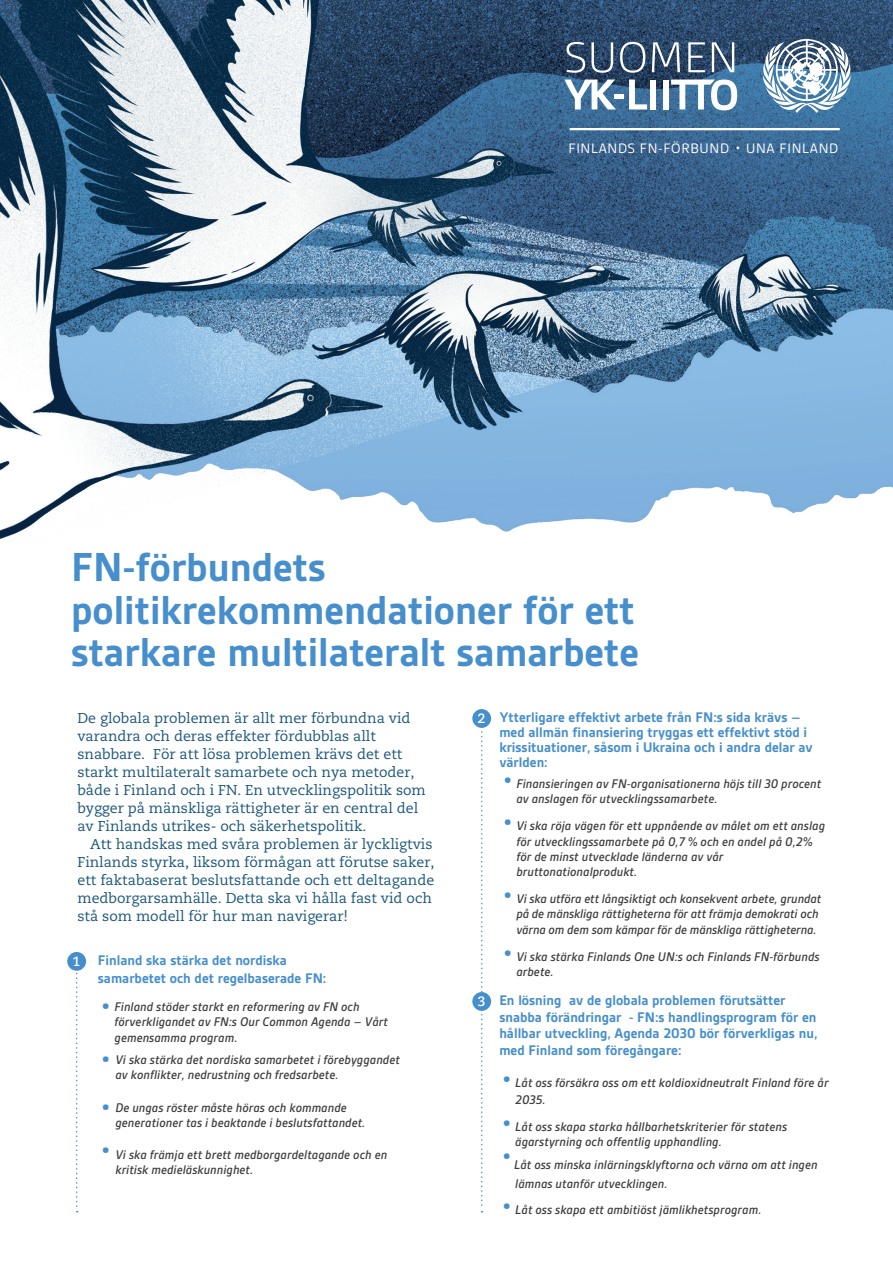
<style>
.page{position:relative;width:893px;height:1263px;background:#fff}
.page>*{position:absolute;margin:0;border:0;box-sizing:border-box;transform-origin:0 0}
.t1{font:700 43.5px/42px "Gesta";color:#468fcc}
.t2{font:700 24px/42.8px "Gesta";color:#468fcc}
.t3{font:700 15px/16.6px "Gesta";color:#468fcc}
.t4{font:14.7px "Gesta";letter-spacing:.05em;color:#fff}
.t5{font:14.25px/18px "Caecilia LT Pro 55 Roman";color:#1c577b}
.t6{font:italic 500 13.5px/15.1px "Gesta";color:#3e3e3f}
.t7{font:700 13.5px "Caecilia LT Pro 75";color:#fff}
.s1{font-weight:700;font-style:normal;font-size:24px;color:#468fcc}
</style>
<div class="page">
<svg style="left:481px;top:731px;width:2px;height:481px"></svg>
<svg style="left:76px;top:972px;width:2px;height:240px"></svg>
<div style="left:67px;top:952px;width:19px;height:19px;background:#468fcc;border-radius:50%"></div>
<div style="left:472px;top:709px;width:19px;height:19px;background:#468fcc;border-radius:50%"></div>
<div style="left:472px;top:992px;width:19px;height:19px;background:#468fcc;border-radius:50%"></div>
<img style="left:0;top:0;width:893px;height:539px">
<hr style="left:570px;top:128px;width:270px;height:2px;background:#fff">
<svg style="left:564px;top:80px;width:52px;height:29px"></svg>
<hr style="left:614px;top:94px;width:10px;height:4px;background:#fff">
<svg style="left:629px;top:80px;width:18px;height:29px"></svg>
<div style="left:650px;top:80px;width:6px;height:29px;background:#fff"></div>
<div style="left:663px;top:80px;width:6px;height:29px;background:#fff"></div>
<svg style="left:671px;top:80px;width:66px;height:30px"></svg>
<svg style="left:566px;top:42px;width:19px;height:31px"></svg>
<svg style="left:591px;top:42px;width:22px;height:31px"></svg>
<svg style="left:620px;top:42px;width:25px;height:31px"></svg>
<svg style="left:652px;top:42px;width:28px;height:30px"></svg>
<svg style="left:688px;top:42px;width:17px;height:30px"></svg>
<svg style="left:712px;top:42px;width:22px;height:30px"></svg>
<svg style="left:763px;top:39px;width:87px;height:74px"></svg>
<p class="t4" style="left:568px;top:140px;width:271px">FINLANDS FN-FÖRBUND UNA FINLAND</p>
<h1 class="t1" style="left:71px;top:546px;width:569px">FN-förbundets politikrekommendationer för ett starkare multilateralt samarbete</h1>
<p class="t5" style="left:77px;top:709px;width:350px">De globala problemen är allt mer förbundna vid varandra och deras effekter fördubblas allt snabbare. För att lösa problemen krävs det ett starkt multilateralt samarbete och nya metoder, både i Finland och i FN. En utvecklingspolitik som bygger på mänskliga rättigheter är en central del av Finlands utrikes- och säkerhetspolitik.</p>
<p class="t5" style="left:77px;top:835px;width:359px;text-indent:13px">Att handskas med svåra problemen är lyckligtvis Finlands styrka, liksom förmågan att förutse saker, ett faktabaserat beslutsfattande och ett deltagande medborgarsamhälle. Detta ska vi hålla fast vid och stå som modell för hur man navigerar!</p>
<p class="t3" style="left:98px;top:951px;width:230px;line-height:18.3px">Finland ska stärka det nordiska samarbetet och det regelbaserade FN:</p>
<p class="t6" style="left:115px;top:999px;width:275px;text-indent:-13px"><span class="s1">•</span> Finland stöder starkt en reformering av FN och förverkligandet av FN:s Our Common Agenda – Vårt gemensamma program.</p>
<p class="t6" style="left:115px;top:1052px;width:286px;text-indent:-14px"><span class="s1">•</span> Vi ska stärka det nordiska samarbetet i förebyggandet av konflikter, nedrustning och fredsarbete.</p>
<p class="t6" style="left:115px;top:1100px;width:252px">De ungas röster måste höras och kommande generationer tas i beaktande i beslutsfattandet.</p>
<p class="t6" style="left:115px;top:1147px;width:273px">Vi ska främja ett brett medborgardeltagande och en kritisk medieläskunnighet.</p>
<p class="t7" style="left:72px;top:952px;width:9px">1</p>
<h2 class="t2" style="left:102px;top:1042px;width:10px;text-align:justify">• • •</h2>
<p class="t7" style="left:477px;top:709px;width:9px">2</p>
<p class="t7" style="left:477px;top:992px;width:9px">3</p>
<p class="t3" style="left:499px;top:709px;width:315px;line-height:15px">Ytterligare effektivt arbete från FN:s sida krävs – med allmän finansiering tryggas ett effektivt stöd i krissituationer, såsom i Ukraina och i andra delar av världen:</p>
<p class="t6" style="left:516px;top:775px;width:307px;text-indent:-13px"><span class="s1">•</span> Finansieringen av FN-organisationerna höjs till 30 procent av anslagen för utvecklingssamarbete.</p>
<p class="t6" style="left:516px;top:818px;width:310px;text-indent:-13px"><span class="s1">•</span> Vi ska röja vägen för ett uppnående av målet om ett anslag för utvecklingssamarbete på 0,7 % och en andel på 0,2% för de minst utvecklade länderna av vår bruttonationalprodukt.</p>
<p class="t6" style="left:516px;top:891px;width:306px;text-indent:-13px"><span class="s1">•</span> Vi ska utföra ett långsiktigt och konsekvent arbete, grundat på de mänskliga rättigheterna för att främja demokrati och värna om dem som kämpar för de mänskliga rättigheterna.</p>
<p class="t6" style="left:516px;top:949px;width:305px;text-indent:-13px"><span class="s1">•</span> Vi ska stärka Finlands One UN:s och Finlands FN-förbunds arbete.</p>
<h2 class="t2" style="left:505px;top:755px;width:10px">• •</h2>
<p class="t3" style="left:499px;top:992px;width:320px">En lösning av de globala problemen förutsätter snabba förändringar - FN:s handlingsprogram för en hållbar utveckling, Agenda 2030 bör förverkligas nu, med Finland som föregångare:</p>
<p class="t6" style="left:515px;top:1075px;width:315px;line-height:16.6px">Låt oss försäkra oss om ett koldioxidneutralt Finland före år<br>2035.</p>
<p class="t6" style="left:515px;top:1119px;width:274px">Låt oss skapa starka hållbarhetskriterier för statens ägarstyrning och offentlig upphandling.</p>
<p class="t6" style="left:515px;top:1155px;width:304px;line-height:18.9px;text-indent:-13px"><sup>•</sup> Låt oss minska inlärningsklyftorna och värna om att ingen lämnas utanför utvecklingen.</p>
<p class="t6" style="left:502px;top:1202px;width:261px"><span class="s1">•</span> Låt oss skapa ett ambitiöst jämlikhetsprogram.</p>
<h2 class="t2" style="left:505px;top:1039px;width:10px;line-height:27.8px">• •</h2>
<h2 class="t2" style="left:505px;top:1102px;width:10px">•</h2>
</div>
